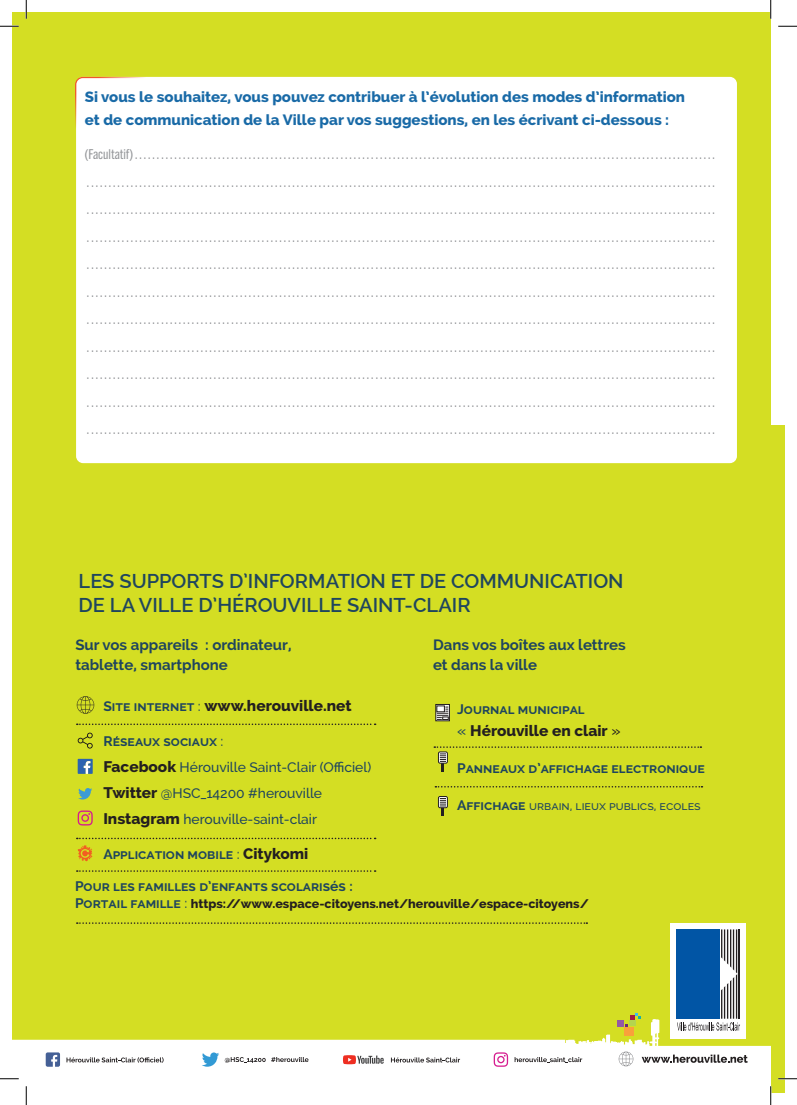
<style>
.page{position:relative;width:797px;height:1105px;background:#fff}
.page>*{position:absolute;margin:0;border:0;box-sizing:border-box;transform-origin:0 0}
.t1{font:600 20px/24px "Raleway";color:#1f455e}
.t2{font:800 15.38px "Raleway";color:#231f20}
.t3{font:800 15px/22.5px "Raleway";color:#196aa7}
.t4{font:700 15px/20px "Raleway";color:#1f455e}
.t5{font:500 13.88px/26.2px "Raleway";color:#1f455e}
.t6{font:700 13.88px "Raleway";color:#1f455e}
.t7{font:13.75px/27.5px "Alternate Gothic ATF";color:#939598}
.t8{font:800 12.5px "Raleway";color:#231f20}
.t9{font:500 12.38px "Raleway";color:#1f455e}
.s1{font-weight:700;font-size:13.88px;color:#1f455e}
.s2{font-weight:500;font-size:13.88px;color:#1f455e}
.s3{font-weight:700}
.s4{font-weight:800;font-size:15.38px;color:#231f20}
.s5{font-weight:500}
.s6{font-weight:500;color:#1f455e}
.s7{font-weight:700;font-size:13.88px}
</style>
<div class="page">
<div style="left:769px;top:425px;width:16px;height:668px;background:#d4de23"></div>
<div style="left:12px;top:12px;width:758px;height:1081px;background:#d4de23"></div>
<div style="left:76px;top:77px;width:661px;height:386px;background:#fff;border-radius:7px"></div>
<svg style="left:12px;top:1019px;width:758px;height:74px;fill:#fff"></svg>
<div style="left:624px;top:1027px;width:9px;height:9px;background:#f9a13b"></div>
<svg style="left:617px;top:1013px;width:24px;height:14px"></svg>
<div style="left:671px;top:924px;width:75px;height:115px;background:#fff"></div>
<div style="left:676px;top:929px;width:43px;height:90px;background:#0155a5"></div>
<svg style="left:677px;top:929px;width:63px;height:102px"></svg>
<svg style="left:46px;top:1052px;width:14px;height:15px"></svg>
<svg style="left:66px;top:1057px;width:98px;height:6px"></svg>
<svg style="left:202px;top:1052px;width:17px;height:15px"></svg>
<svg style="left:225px;top:1057px;width:83px;height:6px"></svg>
<svg style="left:618px;top:1052px;width:15px;height:14px"></svg>
<svg style="left:641px;top:1054px;width:106px;height:9px"></svg>
<svg style="left:391px;top:1057px;width:69px;height:5px"></svg>
<svg style="left:514px;top:1057px;width:68px;height:6px"></svg>
<svg style="left:493px;top:1052px;width:15px;height:15px"></svg>
<svg style="left:343px;top:1055px;width:41px;height:9px"></svg>
<svg style="left:77px;top:696px;width:17px;height:18px"></svg>
<svg style="left:78px;top:733px;width:15px;height:15px"></svg>
<svg style="left:78px;top:759px;width:15px;height:15px"></svg>
<div style="left:435px;top:704px;width:14px;height:17px;border:1px solid #231f20"></div>
<div style="left:436px;top:706px;width:8px;height:6px;border:1px solid #231f20"></div>
<svg style="left:437px;top:707px;width:11px;height:13px"></svg>
<div style="left:438px;top:752px;width:9px;height:11px;border:1px solid #231f20;border-radius:2px"></div>
<svg style="left:440px;top:754px;width:6px;height:18px"></svg>
<div style="left:438px;top:796px;width:9px;height:12px;border:1px solid #231f20;border-radius:2px"></div>
<svg style="left:440px;top:798px;width:6px;height:18px"></svg>
<svg style="left:78px;top:810px;width:15px;height:15px"></svg>
<svg style="left:78px;top:788px;width:14px;height:11px"></svg>
<svg style="left:78px;top:845px;width:14px;height:16px"></svg>
<svg style="left:77px;top:723px;width:298px;height:2px"></svg>
<svg style="left:434px;top:746px;width:267px;height:2px"></svg>
<svg style="left:435px;top:786px;width:267px;height:1px"></svg>
<svg style="left:77px;top:838px;width:298px;height:1px"></svg>
<svg style="left:77px;top:870px;width:298px;height:2px"></svg>
<svg style="left:77px;top:922px;width:510px;height:2px"></svg>
<svg style="left:75px;top:76px;width:89px;height:74px"></svg>
<svg style="left:0;top:25px;width:19px;height:2px"></svg>
<svg style="left:778px;top:25px;width:19px;height:2px"></svg>
<svg style="left:0;top:1078px;width:19px;height:1px"></svg>
<svg style="left:778px;top:1078px;width:19px;height:1px"></svg>
<svg style="left:25px;top:0;width:2px;height:19px"></svg>
<svg style="left:25px;top:1086px;width:2px;height:19px"></svg>
<svg style="left:770px;top:0;width:1px;height:19px"></svg>
<svg style="left:770px;top:1086px;width:1px;height:19px"></svg>
<p class="t3" style="left:85px;top:86px;width:601px">Si vous le souhaitez, vous pouvez contribuer à l’évolution des modes d’information et de communication de la Ville par vos suggestions, en les écrivant ci-dessous :</p>
<p class="t7" style="left:85px;top:141px;width:630px">(Facultatif) . . . . . . . . . . . . . . . . . . . . . . . . . . . . . . . . . . . . . . . . . . . . . . . . . . . . . . . . . . . . . . . . . . . . . . . . . . . . . . . . . . . . . . . . . . . . . . . . . . . . . . . . . . . . . . . . . . . . . . . . . . . . . . . . . . . . ................................................................................................................................................ ................................................................................................................................................ ................................................................................................................................................ ................................................................................................................................................ ................................................................................................................................................ ................................................................................................................................................ ................................................................................................................................................ ................................................................................................................................................ ................................................................................................................................................ ................................................................................................................................................</p>
<h1 class="t1" style="left:79px;top:569px;width:546px">LES SUPPORTS D’INFORMATION ET DE COMMUNICATION<br>DE LA VILLE D’HÉROUVILLE SAINT-CLAIR</h1>
<p class="t4" style="left:75px;top:635px;width:218px">Sur vos appareils : ordinateur, tablette, smartphone</p>
<p class="t4" style="left:433px;top:635px;width:194px">Dans vos boîtes aux lettres et dans la ville</p>
<p class="t2" style="left:103px;top:696px;width:250px"><span class="s1">Site internet</span> <span class="s2">:</span> www.herouville.net</p>
<p class="t5" style="left:103px;top:728px;width:269px"><span class="s3">Reseaux sociaux</span> :<br><span class="s4">Facebook</span> Hérouville Saint-Clair (Officiel)<br><span class="s4">Twitter</span> @HSC_14200 #herouville <span class="s4">Instagram</span> herouville-saint-clair</p>
<p class="t6" style="left:103px;top:846px;width:206px">Application mobile <span class="s5">:</span> <span class="s4">Citykomi</span></p>
<p class="t6" style="left:75px;top:878px;width:279px">Pour les familles d’enfants scolarisés :</p>
<p class="t8" style="left:75px;top:897px;width:515px"><span class="s1">Portail famille</span> <span class="s2">:</span> https://www.espace-citoyens.net/herouville/espace-citoyens/</p>
<p class="t6" style="left:457px;top:701px;width:129px">Journal municipal</p>
<p class="t2" style="left:457px;top:721px;width:165px"><span class="s6">«</span> Hérouville en clair <span class="s5">»</span></p>
<p class="t6" style="left:457px;top:760px;width:249px">Panneaux d’affichage electronique</p>
<p class="t9" style="left:457px;top:798px;width:245px"><span class="s7">Affichage</span> urbain, lieux publics, ecoles</p>
</div>
